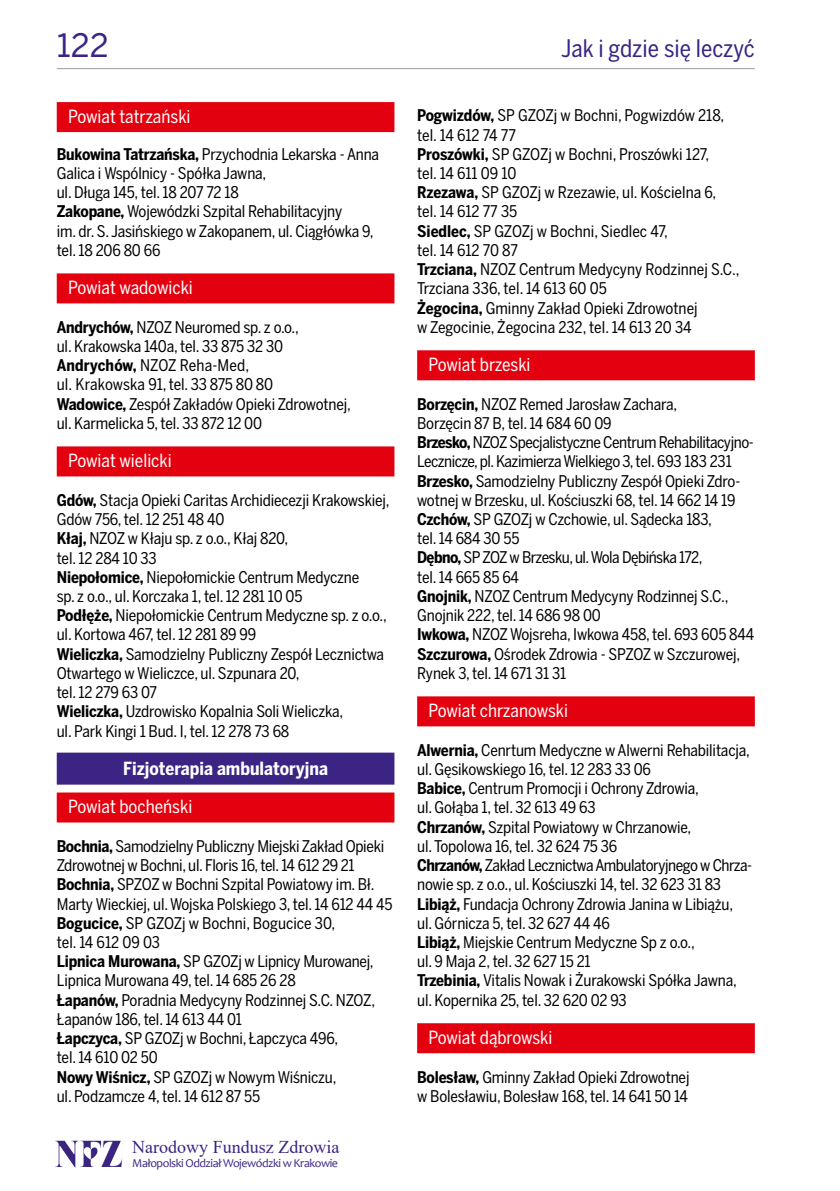
<style>
.page{position:relative;width:840px;height:1191px;background:#fff}
.page>*{position:absolute;margin:0;border:0;box-sizing:border-box;transform-origin:0 0}
.t1{font:32px "Benton Sans CE";color:#3b2483}
.t2{font:24px "Benton Sans Cond CE";color:#3b2483}
.t3{font:18px "Benton Sans Cond CE";color:#fff}
.t4{font:700 18px/38.4px "Benton Sans Cond CE";color:#fff}
.t5{font:18px "Times New Roman";color:#3b2483}
.t6{font:16px/19.2px "Benton Sans Cond CE";letter-spacing:-.01em;color:#000}
.t7{font:12px "Candara";letter-spacing:-.04em;color:#3b2483}
.s1{font-weight:700}
.s2{font-weight:400}
</style>
<div class="page">
<svg style="left:102px;top:1140px;width:10px;height:9px"></svg>
<hr style="left:57px;top:68px;width:697px;height:1px;background:#9c9d9d">
<div style="left:57px;top:102px;width:337px;height:30px;background:#e3000f"></div>
<div style="left:57px;top:273px;width:337px;height:30px;background:#e3000f"></div>
<div style="left:57px;top:446px;width:337px;height:30px;background:#e3000f"></div>
<div style="left:57px;top:752px;width:337px;height:32px;background:#3b2483"></div>
<div style="left:57px;top:792px;width:337px;height:30px;background:#e3000f"></div>
<div style="left:417px;top:350px;width:337px;height:30px;background:#e3000f"></div>
<div style="left:417px;top:696px;width:337px;height:30px;background:#e3000f"></div>
<div style="left:417px;top:1023px;width:337px;height:30px;background:#e3000f"></div>
<p class="t1" style="left:57px;top:26px;width:53px">122</p>
<h2 class="t2" style="left:560px;top:34px;width:195px">Jak i gdzie się leczyć</h2>
<p class="t3" style="left:68px;top:106px;width:124px">Powiat tatrzański</p>
<p class="t6" style="left:57px;top:144px;width:324px"><span class="s1">Bukowina Tatrzańska,</span> Przychodnia Lekarska - Anna Galica i Wspólnicy - Spółka Jawna,<br>ul. Długa 145, tel. 18 207 72 18<br><span class="s1">Zakopane,</span> Wojewódzki Szpital Rehabilitacyjny<br>im. dr. S. Jasińskiego w Zakopanem, ul. Ciągłówka 9, tel. 18 206 80 66</p>
<p class="t3" style="left:68px;top:277px;width:126px">Powiat wadowicki</p>
<p class="t6" style="left:57px;top:317px;width:295px"><span class="s1">Andrychów,</span> NZOZ Neuromed sp. z o.o.,<br>ul. Krakowska 140a, tel. 33 875 32 30<br><span class="s1">Andrychów,</span> NZOZ Reha-Med,<br>ul. Krakowska 91, tel. 33 875 80 80<br><span class="s1">Wadowice,</span> Zespół Zakładów Opieki Zdrowotnej, ul. Karmelicka 5, tel. 33 872 12 00</p>
<p class="t3" style="left:68px;top:450px;width:105px">Powiat wielicki</p>
<p class="t6" style="left:57px;top:490px;width:334px"><span class="s1">Gdów,</span> Stacja Opieki Caritas Archidiecezji Krakowskiej, Gdów 756, tel. 12 251 48 40<br><span class="s1">Kłaj,</span> NZOZ w Kłaju sp. z o.o., Kłaj 820,<br>tel. 12 284 10 33<br><span class="s1">Niepołomice,</span> Niepołomickie Centrum Medyczne<br>sp. z o.o., ul. Korczaka 1, tel. 12 281 10 05<br><span class="s1">Podłęże,</span> Niepołomickie Centrum Medyczne sp. z o.o., ul. Kortowa 467, tel. 12 281 89 99<br><span class="s1">Wieliczka,</span> Samodzielny Publiczny Zespół Lecznictwa Otwartego w Wieliczce, ul. Szpunara 20,<br>tel. 12 279 63 07<br><span class="s1">Wieliczka,</span> Uzdrowisko Kopalnia Soli Wieliczka,<br>ul. Park Kingi 1 Bud. I, tel. 12 278 73 68</p>
<p class="t4" style="left:68px;top:749px;width:261px;text-indent:55px">Fizjoterapia ambulatoryjna<br><span class="s2">Powiat bocheński</span></p>
<p class="t6" style="left:57px;top:836px;width:337px"><span class="s1">Bochnia,</span> Samodzielny Publiczny Miejski Zakład Opieki Zdrowotnej w Bochni, ul. Floris 16, tel. 14 612 29 21<br><span class="s1">Bochnia,</span> SPZOZ w Bochni Szpital Powiatowy im. Bł.<br>Marty Wieckiej, ul.Wojska Polskiego 3, tel. 14 612 44 45<br><span class="s1">Bogucice,</span> SP GZOZj w Bochni, Bogucice 30,<br>tel. 14 612 09 03<br><span class="s1">Lipnica Murowana,</span> SP GZOZj w Lipnicy Murowanej, Lipnica Murowana 49, tel. 14 685 26 28<br><span class="s1">Łapanów,</span> Poradnia Medycyny Rodzinnej S.C. NZOZ, Łapanów 186, tel. 14 613 44 01<br><span class="s1">Łapczyca,</span> SP GZOZj w Bochni, Łapczyca 496,<br>tel. 14 610 02 50<br><span class="s1">Nowy Wiśnicz,</span> SP GZOZj w Nowym Wiśniczu,<br>ul. Podzamcze 4, tel. 14 612 87 55</p>
<p class="t5" style="left:132px;top:1134px;width:208px">Narodowy Fundusz Zdrowia</p>
<p class="t7" style="left:132px;top:1155px;width:207px">Małopolski Oddział Wojewódzki w Krakowie</p>
<p class="t6" style="left:417px;top:106px;width:324px"><span class="s1">Pogwizdów,</span> SP GZOZj w Bochni, Pogwizdów 218, tel. 14 612 74 77<br><span class="s1">Proszówki,</span> SP GZOZj w Bochni, Proszówki 127,<br>tel. 14 611 09 10<br><span class="s1">Rzezawa,</span> SP GZOZj w Rzezawie, ul. Kościelna 6, tel. 14 612 77 35<br><span class="s1">Siedlec,</span> SP GZOZj w Bochni, Siedlec 47,<br>tel. 14 612 70 87<br><span class="s1">Trzciana,</span> NZOZ Centrum Medycyny Rodzinnej S.C., Trzciana 336, tel. 14 613 60 05<br><span class="s1">Żegocina,</span> Gminny Zakład Opieki Zdrowotnej<br>w Zegocinie, Żegocina 232, tel. 14 613 20 34</p>
<p class="t3" style="left:428px;top:354px;width:103px">Powiat brzeski</p>
<p class="t6" style="left:417px;top:394px;width:338px"><span class="s1">Borzęcin,</span> NZOZ Remed Jarosław Zachara,<br>Borzęcin 87 B, tel. 14 684 60 09<br><span class="s1">Brzesko,</span> NZOZ Specjalistyczne Centrum Rehabilitacyjno-Lecznicze, pl. Kazimierza Wielkiego 3, tel. 693 183 231<br><span class="s1">Brzesko,</span> Samodzielny Publiczny Zespół Opieki Zdro&shy;wotnej w Brzesku, ul. Kościuszki 68, tel. 14 662 14 19<br><span class="s1">Czchów,</span> SP GZOZj w Czchowie, ul. Sądecka 183,<br>tel. 14 684 30 55<br><span class="s1">Dębno,</span> SP ZOZ w Brzesku, ul.Wola Dębińska 172,<br>tel. 14 665 85 64<br><span class="s1">Gnojnik,</span> NZOZ Centrum Medycyny Rodzinnej S.C., Gnojnik 222, tel. 14 686 98 00<br><span class="s1">Iwkowa,</span> NZOZ Wojsreha, Iwkowa 458, tel. 693 605 844<br><span class="s1">Szczurowa,</span> Ośrodek Zdrowia - SPZOZ w Szczurowej, Rynek 3, tel. 14 671 31 31</p>
<p class="t3" style="left:428px;top:700px;width:141px">Powiat chrzanowski</p>
<p class="t6" style="left:417px;top:740px;width:334px"><span class="s1">Alwernia,</span> Cenrtum Medyczne w Alwerni Rehabilitacja, ul. Gęsikowskiego 16, tel. 12 283 33 06<br><span class="s1">Babice,</span> Centrum Promocji i Ochrony Zdrowia,<br>ul. Gołąba 1, tel. 32 613 49 63<br><span class="s1">Chrzanów,</span> Szpital Powiatowy w Chrzanowie, ul.Topolowa 16, tel. 32 624 75 36<br><span class="s1">Chrzanów,</span> Zakład Lecznictwa Ambulatoryjnego w Chrza&shy;nowie sp. z o.o., ul. Kościuszki 14, tel. 32 623 31 83<br><span class="s1">Libiąż,</span> Fundacja Ochrony Zdrowia Janina w Libiążu, ul. Górnicza 5, tel. 32 627 44 46<br><span class="s1">Libiąż,</span> Miejskie Centrum Medyczne Sp z o.o.,<br>ul. 9 Maja 2, tel. 32 627 15 21<br><span class="s1">Trzebinia,</span> Vitalis Nowak i Żurakowski Spółka Jawna, ul. Kopernika 25, tel. 32 620 02 93</p>
<p class="t3" style="left:428px;top:1026px;width:125px">Powiat dąbrowski</p>
<p class="t6" style="left:417px;top:1067px;width:274px"><span class="s1">Bolesław,</span> Gminny Zakład Opieki Zdrowotnej w Bolesławiu, Bolesław 168, tel. 14 641 50 14</p>
</div>
